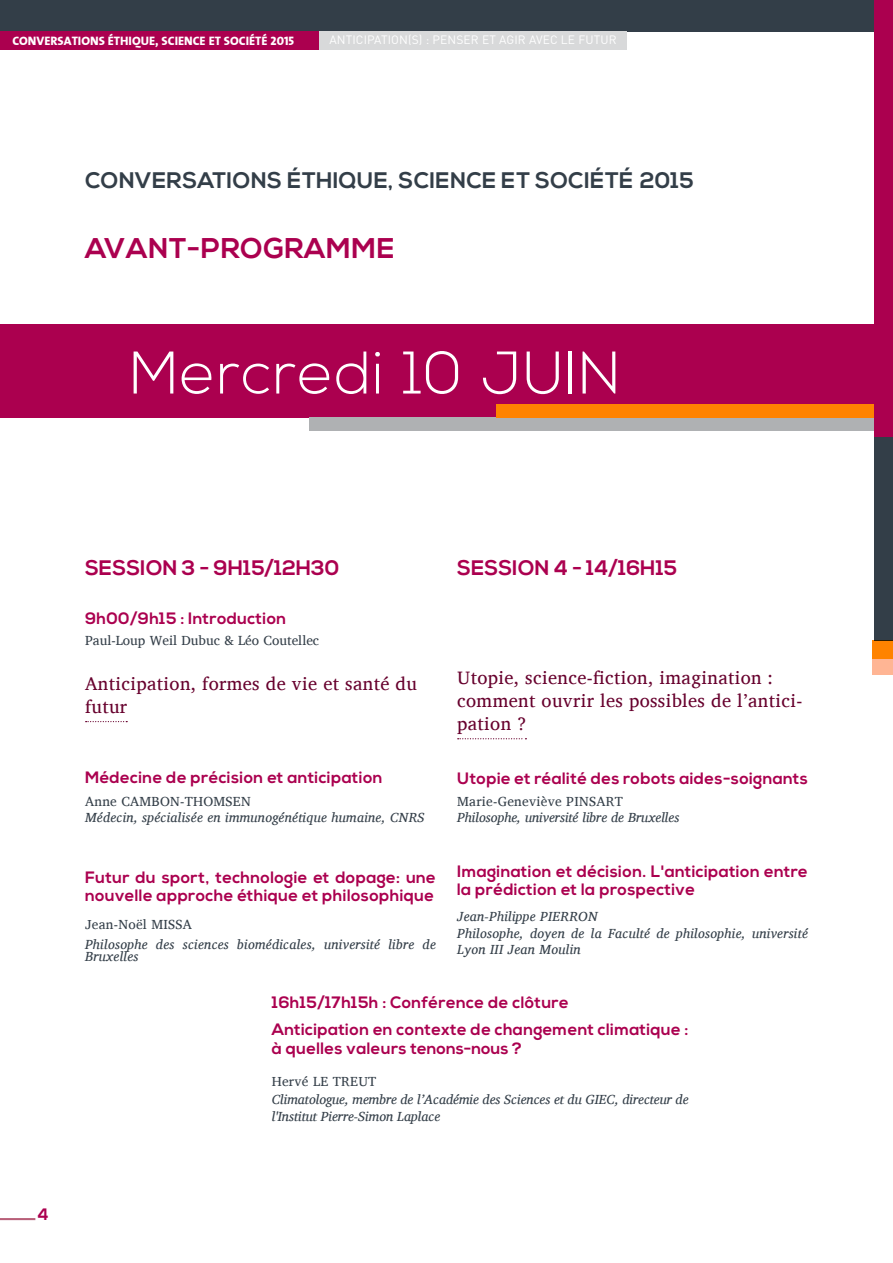
<style>
.page{position:relative;width:893px;height:1263px;background:#fff}
.page>*{position:absolute;margin:0;border:0;box-sizing:border-box;transform-origin:0 0}
.t1{font:300 60px "Nexa";letter-spacing:.02em;color:#fff}
.t2{font:700 28.5px "Nexa";letter-spacing:.02em;color:#ab004f}
.t3{font:700 22.5px "Nexa";letter-spacing:.01em;color:#333e48}
.t4{font:700 21px "Nexa";color:#ab004f}
.t5{font:18.6px/22.8px "Charis SIL";letter-spacing:.02em;color:#67002d}
.t6{font:700 16.5px/18.8px "Nexa";letter-spacing:.02em;color:#ab004f}
.t7{font:italic 13.5px/16.5px "Charis SIL";letter-spacing:.02em;color:#333e48}
.t8{font:italic 13.5px/16.5px "Charis SIL";color:#333e48}
.t9{font:13.5px "Charis SIL";letter-spacing:.02em;color:#333e48}
.t10{font:13.5px "Charis SIL";color:#333e48}
.t11{font:12.45px "The Mix Extra Bold Caps";color:#fff}
.t12{font:12px "DIN";letter-spacing:.01em;color:#fff}
</style>
<div class="page">
<div style="left:0;top:0;width:893px;height:31px;background:#333e48"></div>
<div style="left:0;top:31px;width:320px;height:19px;background:#ab004f"></div>
<div style="left:319px;top:31px;width:308px;height:19px;background:#d8d9da"></div>
<hr style="left:0;top:1218px;width:35px;height:2px;background:#b85f79">
<svg style="left:86px;top:721px;width:41px;height:1px"></svg>
<svg style="left:458px;top:738px;width:68px;height:1px"></svg>
<div style="left:0;top:324px;width:893px;height:94px;background:#ab004f"></div>
<div style="left:309px;top:418px;width:584px;height:13px;background:#afb1b3"></div>
<div style="left:496px;top:404px;width:397px;height:14px;background:#ff8300"></div>
<div style="left:875px;top:437px;width:18px;height:204px;background:#333e48"></div>
<div style="left:875px;top:0;width:18px;height:437px;background:#ab004f"></div>
<div style="left:872px;top:659px;width:21px;height:16px;background:#ffb594"></div>
<div style="left:872px;top:641px;width:21px;height:18px;background:#ff8300"></div>
<p class="t11" style="left:12px;top:30px;width:283px">CONVERSATIONS ÉTHIQUE, SCIENCE ET SOCIÉTÉ 2015</p>
<p class="t12" style="left:329px;top:32px;width:289px">ANTICIPATION(S) : PENSER ET AGIR AVEC LE FUTUR</p>
<h3 class="t3" style="left:85px;top:168px;width:610px">CONVERSATIONS ÉTHIQUE, SCIENCE ET SOCIÉTÉ 2015</h3>
<h2 class="t2" style="left:85px;top:232px;width:311px">AVANT-PROGRAMME</h2>
<h1 class="t1" style="left:130px;top:338px;width:493px">Mercredi 10 JUIN</h1>
<p class="t4" style="left:85px;top:555px;width:256px">SESSION 3 - 9H15/12H30</p>
<p class="t6" style="left:85px;top:609px;width:203px">9h00/9h15 : Introduction</p>
<p class="t10" style="left:85px;top:633px;width:236px">Paul-Loup Weil Dubuc &amp; Léo Coutellec</p>
<p class="t5" style="left:85px;top:672px;width:333px">Anticipation, formes de vie et santé du futur</p>
<p class="t6" style="left:85px;top:769px;width:299px">Médecine de précision et anticipation</p>
<p class="t9" style="left:85px;top:793px;width:167px">Anne CAMBON-THOMSEN</p>
<p class="t7" style="left:85px;top:809px;width:341px">Médecin, spécialisée en immunogénétique humaine, CNRS</p>
<p class="t6" style="left:85px;top:868px;width:352px">Futur du sport, technologie et dopage: une nouvelle approche éthique et philosophique</p>
<p class="t9" style="left:85px;top:916px;width:108px">Jean-Noël MISSA</p>
<p class="t7" style="left:85px;top:938px;width:352px;line-height:12px">Philosophe des sciences biomédicales, université libre de<br>Bruxelles</p>
<p class="t4" style="left:457px;top:555px;width:221px">SESSION 4 - 14/16H15</p>
<p class="t5" style="left:457px;top:666px;width:347px">Utopie, science-fiction, imagination : comment ouvrir les possibles de l’antici&shy;pation ?</p>
<p class="t6" style="left:457px;top:770px;width:352px">Utopie et réalité des robots aides-soignants</p>
<p class="t9" style="left:457px;top:793px;width:167px">Marie-Geneviève PINSART</p>
<p class="t8" style="left:457px;top:809px;width:224px">Philosophe, université libre de Bruxelles</p>
<p class="t6" style="left:457px;top:862px;width:352px">Imagination et décision. L'anticipation entre la prédiction et la prospective</p>
<p class="t7" style="left:457px;top:908px;width:352px">Jean-Philippe PIERRON<br>Philosophe, doyen de la Faculté de philosophie, université<br>Lyon III Jean Moulin</p>
<p class="t6" style="left:37px;top:1206px;width:13px">4</p>
<p class="t6" style="left:272px;top:989px;width:418px;line-height:27.3px">16h15/17h15h : Conférence de clôture<br>Anticipation en contexte de changement climatique :</p>
<p class="t6" style="left:272px;top:1039px;width:252px">à quelles valeurs tenons-nous ?</p>
<p class="t9" style="left:272px;top:1074px;width:106px">Hervé LE TREUT</p>
<p class="t8" style="left:272px;top:1091px;width:418px">Climatologue, membre de l’Académie des Sciences et du GIEC, directeur de l'Institut Pierre-Simon Laplace</p>
</div>
